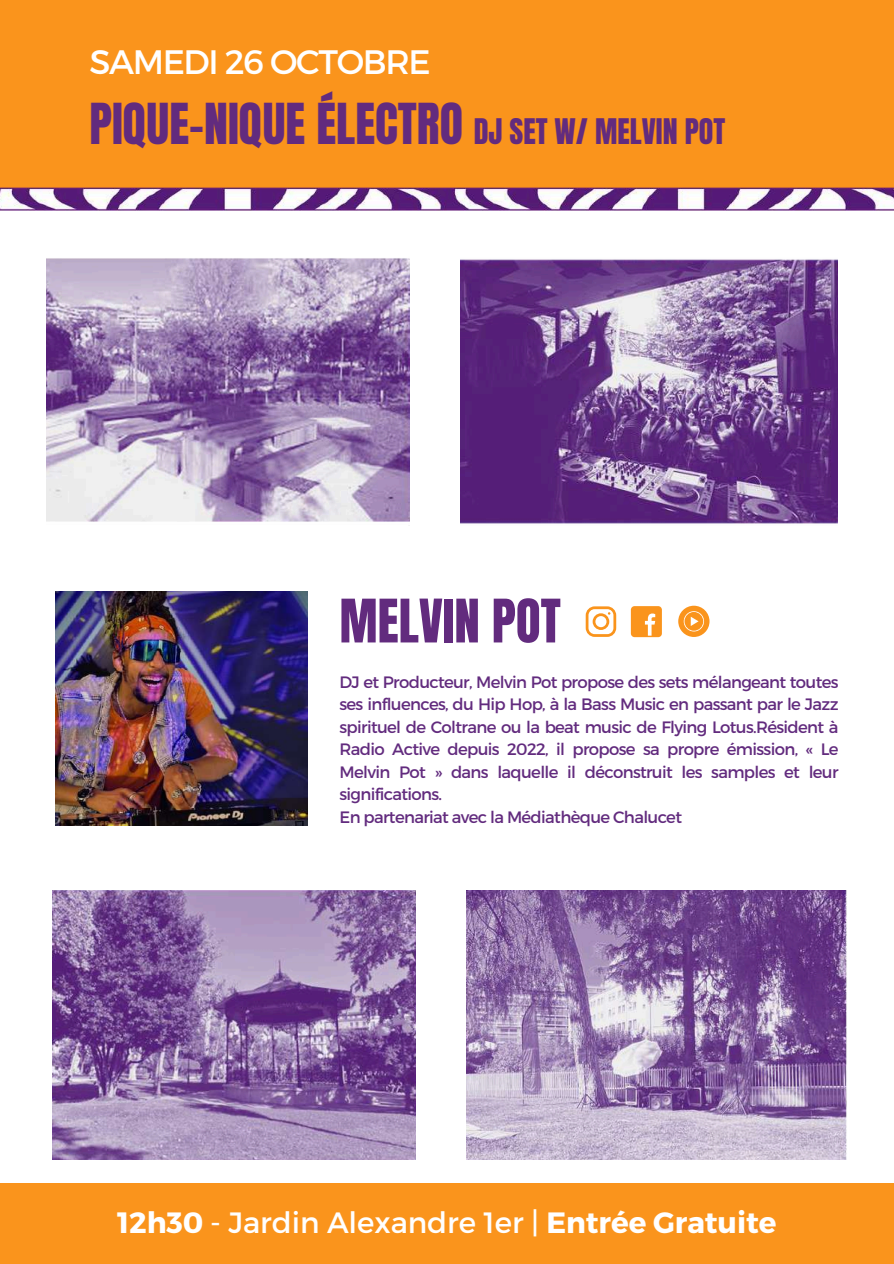
<style>
.page{position:relative;width:894px;height:1264px;background:#fff}
.page>*{position:absolute;margin:0;border:0;box-sizing:border-box;transform-origin:0 0}
.t1{font:51px "Anton";color:#622b7e}
.t2{font:48px "Anton";color:#622b7e}
.t3{font:33.9px "Montserrat";letter-spacing:-.04em;color:#fff}
.t4{font:29.4px "Montserrat";color:#fff}
.t5{font:16.5px/22.5px "Montserrat";letter-spacing:-.04em;color:#622b7e}
.s1{font-size:30px}
.s2{font-weight:700}
</style>
<div class="page">
<div style="left:0;top:0;width:893px;height:196px;background:#fa941c"></div>
<div style="left:0;top:1182px;width:893px;height:81px;background:#fa941c"></div>
<img style="left:0;top:187px;width:893px;height:24px">
<img style="left:56px;top:591px;width:252px;height:234px">
<svg style="left:585px;top:606px;width:31px;height:31px"></svg>
<svg style="left:630px;top:606px;width:31px;height:31px"></svg>
<svg style="left:678px;top:605px;width:31px;height:32px"></svg>
<svg style="left:683px;top:611px;width:20px;height:20px"></svg>
<img style="left:52px;top:890px;width:364px;height:269px">
<img style="left:460px;top:259px;width:377px;height:265px">
<img style="left:46px;top:258px;width:363px;height:264px">
<img style="left:466px;top:890px;width:381px;height:269px">
<h3 class="t3" style="left:89px;top:40px;width:343px">SAMEDI 26 OCTOBRE</h3>
<h2 class="t2" style="left:89px;top:89px;width:637px">PIQUE-NIQUE ÉLECTRO <span class="s1">DJ SET W/ MELVIN POT</span></h2>
<h1 class="t1" style="left:339px;top:584px;width:223px">MELVIN POT</h1>
<p class="t5" style="left:339px;top:669px;width:500px">DJ et Producteur, Melvin Pot propose des sets mélangeant toutes ses influences, du Hip Hop, à la Bass Music en passant par le Jazz spirituel de Coltrane ou la beat music de Flying Lotus.Résident à Radio Active depuis 2022, il propose sa propre émission, « Le Melvin Pot » dans laquelle il déconstruit les samples et leur significations.<br>En partenariat avec la Médiathèque Chalucet</p>
<h3 class="t4" style="left:117px;top:1203px;width:660px"><span class="s2">12h30</span> - Jardin Alexandre 1er | <span class="s2">Entrée Gratuite</span></h3>
</div>
